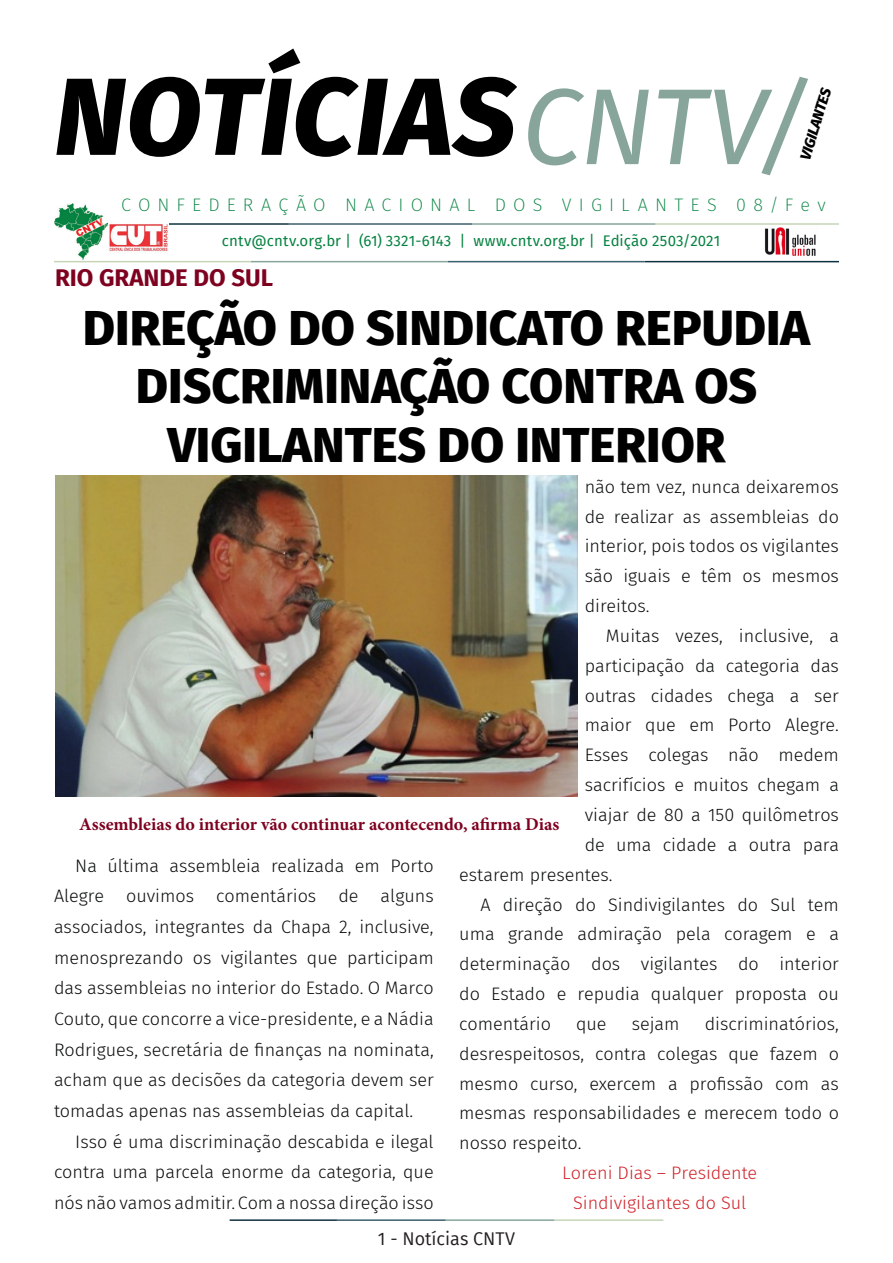
<style>
.page{position:relative;width:893px;height:1263px;background:#fff}
.page>*{position:absolute;margin:0;border:0;box-sizing:border-box;transform-origin:0 0}
.t1{font:italic 800 109.5px "Fira Sans";letter-spacing:.01em;color:#000}
.t2{font:italic 108px "Fira Sans";color:#87a59a}
.t3{font:800 49.5px/58.5px "Fira Sans";color:#000001;text-align:center}
.t4{font:700 24px "Fira Sans";color:#7e0220}
.t5{font:300 18px/29.8px "Fira Sans";color:#080d0b;text-align:justify}
.t6{font:700 18px "Minion Pro";color:#7e0220}
.t7{font:300 18px "Fira Sans";color:#d1232a}
.t8{font:200 18px "Fira Sans";letter-spacing:.4em;color:#068241}
.t9{font:18px "Fira Sans";color:#231f20}
.t10{font:15px "Fira Sans";letter-spacing:.01em;color:#068241}
.t11{font:italic 800 15px "Fira Sans";color:#000001}
</style>
<div class="page">
<hr style="left:230px;top:1219px;width:107px;height:2px;background:#0e323f">
<hr style="left:337px;top:1219px;width:109px;height:2px;background:#3a5f6d">
<hr style="left:446px;top:1219px;width:109px;height:2px;background:#87a59a">
<hr style="left:555px;top:1219px;width:108px;height:2px;background:#c6d5b7">
<img style="left:764px;top:227px;width:54px;height:34px">
<hr style="left:108px;top:223px;width:181px;height:2px;background:#0e323f">
<hr style="left:289px;top:223px;width:183px;height:2px;background:#3a5f6d">
<hr style="left:472px;top:223px;width:184px;height:2px;background:#87a59a">
<hr style="left:656px;top:223px;width:183px;height:2px;background:#c6d5b7">
<hr style="left:645px;top:261px;width:194px;height:1px;background:#0e323f">
<hr style="left:448px;top:261px;width:197px;height:1px;background:#3a5f6d">
<hr style="left:251px;top:261px;width:197px;height:1px;background:#87a59a">
<hr style="left:54px;top:261px;width:197px;height:1px;background:#c6d5b7">
<img style="left:54px;top:203px;width:54px;height:57px">
<img style="left:108px;top:223px;width:61px;height:29px">
<img style="left:55px;top:476px;width:522px;height:320px">
<p class="t1" style="left:55px;top:20px;width:463px">NOTÍCIAS</p>
<p class="t2" style="left:522px;top:45px;width:291px">CNTV/</p>
<p class="t11" style="left:792px;top:155px;width:76px;rotate:-73deg">VIGILANTES</p>
<p class="t8" style="left:121px;top:192px;width:706px">CONFEDERAÇÃO NACIONAL DOS VIGILANTES 08/Fev</p>
<p class="t10" style="left:222px;top:230px;width:500px">cntv@cntv.org.br | (61) 3321-6143 | www.cntv.org.br | Edição 2503/2021</p>
<p class="t4" style="left:55px;top:258px;width:219px">RIO GRANDE DO SUL</p>
<p class="t3" style="left:83px;top:294px;width:729px">DIREÇÃO DO SINDICATO REPUDIA<br>DISCRIMINAÇÃO CONTRA OS<br>VIGILANTES DO INTERIOR</p>
<p class="t5" style="left:585px;top:471px;width:256px">não tem vez, nunca deixaremos de realizar as assembleias do interior, pois todos os vigilantes são iguais e têm os mesmos direitos.</p>
<p class="t5" style="left:606px;top:621px;width:235px">Muitas vezes, inclusive, a</p>
<p class="t5" style="left:585px;top:650px;width:256px">participação da categoria das</p>
<p class="t5" style="left:585px;top:680px;width:256px">outras cidades chega a ser</p>
<p class="t5" style="left:585px;top:710px;width:256px">maior que em Porto Alegre.</p>
<p class="t5" style="left:585px;top:740px;width:256px">Esses colegas não medem</p>
<p class="t5" style="left:585px;top:770px;width:256px">sacrifícios e muitos chegam a</p>
<p class="t5" style="left:585px;top:800px;width:256px">viajar de 80 a 150 quilômetros</p>
<p class="t5" style="left:585px;top:829px;width:256px">de uma cidade a outra para</p>
<p class="t5" style="left:459px;top:859px;width:155px">estarem presentes.</p>
<p class="t5" style="left:459px;top:889px;width:381px;text-indent:21px">A direção do Sindivigilantes do Sul tem uma grande admiração pela coragem e a determinação dos vigilantes do interior do Estado e repudia qualquer proposta ou comentário</p>
<p class="t6" style="left:79px;top:811px;width:482px">Assembleias do interior vão continuar acontecendo, afirma Dias</p>
<p class="t5" style="left:54px;top:850px;width:381px;line-height:30.6px;text-indent:21px">Na última assembleia realizada em Porto Alegre ouvimos comentários de alguns associados, integrantes da Chapa 2, inclusive, menosprezando os vigilantes que participam das assembleias no interior do Estado. O Marco Couto, que concorre a vice-presidente, e a Nádia Rodrigues, secretária de finanças na nominata, acham que as decisões da categoria devem ser tomadas apenas nas assembleias da capital.</p>
<p class="t5" style="left:54px;top:1126px;width:381px;line-height:30.6px;text-indent:21px">Isso é uma discriminação descabida e ilegal contra uma parcela enorme da categoria, que nós não vamos admitir. Com a nossa direção isso</p>
<p class="t5" style="left:459px;top:1008px;width:381px;text-indent:245px">discriminatórios, desrespeitosos, contra colegas que fazem o mesmo curso, exercem a profissão com as mesmas responsabilidades e merecem todo o nosso respeito.</p>
<p class="t7" style="left:562px;top:1160px;width:197px">Loreni Dias – Presidente</p>
<p class="t7" style="left:573px;top:1190px;width:175px">Sindivigilantes do Sul</p>
<p class="t5" style="left:576px;top:1008px;width:32px">que</p>
<p class="t5" style="left:632px;top:1008px;width:49px">sejam</p>
<p class="t9" style="left:378px;top:1225px;width:139px">1 - Notícias CNTV</p>
</div>
